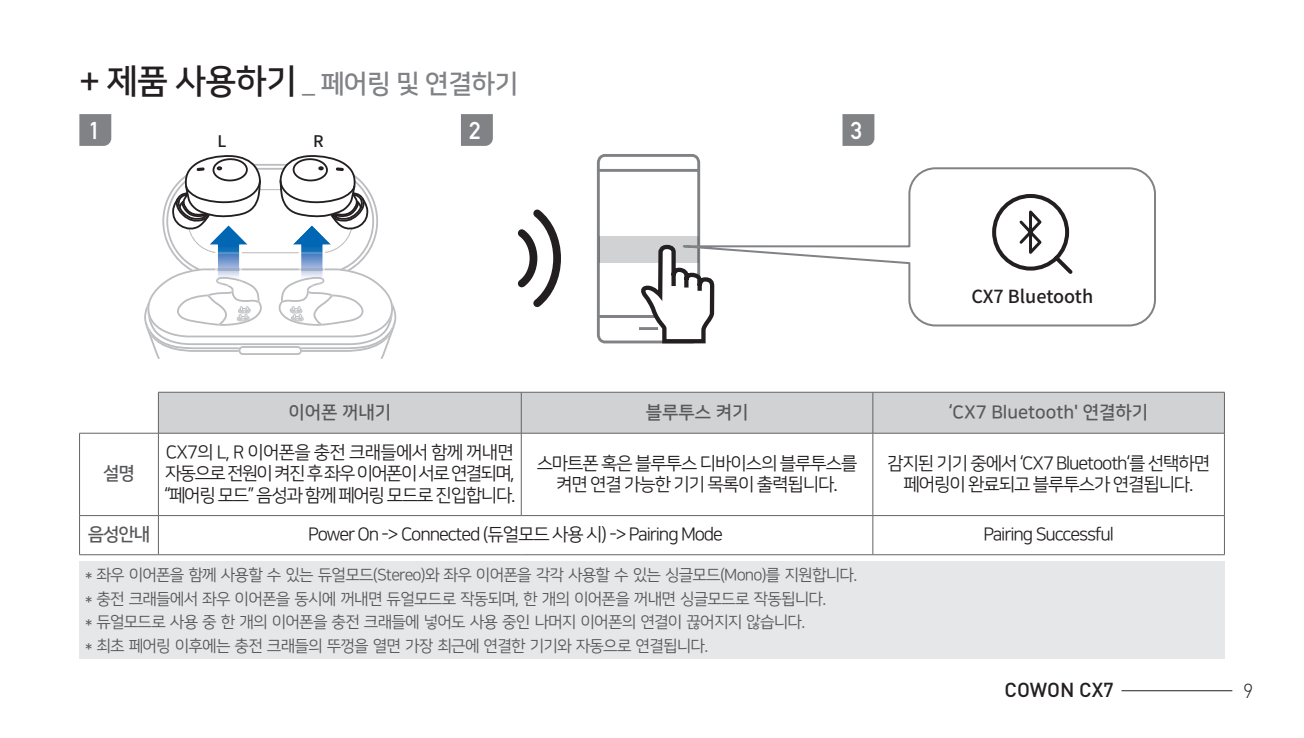
<style>
.page{position:relative;width:1304px;height:738px;background:#fff}
.page>*{position:absolute;margin:0;border:0;box-sizing:border-box;transform-origin:0 0}
.t1{font:26px "Nanum Square B";letter-spacing:-.02em;color:#808285}
.t2{font:24px "DIN 1451 Mittelschrift Alt Regular";color:#fff}
.t3{font:500 20px "DIN Pro";letter-spacing:-.005em;color:#231f20}
.t4{font:300 20px "DIN Pro";color:#231f20}
.t5{font:18px/21.6px "Nanum Square R";letter-spacing:-.06em;color:#231f20;text-align:center}
.t6{font:18px "Nanum Square B";color:#57585a}
.t7{font:500 18px "Noto Sans CJ Kkr";color:#231f20}
.t8{font:16px/23.6px "Nanum Square R";letter-spacing:-.05em;color:#57585a}
.t9{font:500 16px "Noto Sans CJ Kkr";color:#231f20}
.s1{font-size:34px;color:#231f20}
</style>
<div class="page">
<hr style="left:1121px;top:689px;width:111px;height:1px;background:#231f20">
<div style="left:79px;top:560px;width:1146px;height:98px;background:#e6e7e9"></div>
<div style="left:159px;top:392px;width:1065px;height:40px;background:#d1d2d4"></div>
<hr style="left:158px;top:391px;width:363px;height:1px;background:#636366">
<hr style="left:521px;top:391px;width:352px;height:1px;background:#636366">
<hr style="left:521px;top:392px;width:1px;height:40px;background:#636366">
<hr style="left:873px;top:391px;width:352px;height:1px;background:#636366">
<hr style="left:872px;top:392px;width:1px;height:40px;background:#636366">
<hr style="left:158px;top:392px;width:1px;height:40px;background:#636366">
<hr style="left:1224px;top:392px;width:1px;height:40px;background:#636366">
<hr style="left:79px;top:432px;width:79px;height:1px;background:#636366">
<hr style="left:79px;top:433px;width:1px;height:82px;background:#636366">
<hr style="left:158px;top:432px;width:363px;height:1px;background:#636366">
<hr style="left:158px;top:433px;width:1px;height:82px;background:#636366">
<hr style="left:521px;top:432px;width:352px;height:1px;background:#636366">
<hr style="left:521px;top:433px;width:1px;height:82px;background:#636366">
<hr style="left:873px;top:432px;width:352px;height:1px;background:#636366">
<hr style="left:872px;top:433px;width:1px;height:82px;background:#636366">
<hr style="left:79px;top:515px;width:1px;height:39px;background:#636366">
<hr style="left:158px;top:515px;width:1px;height:39px;background:#636366">
<hr style="left:872px;top:515px;width:1px;height:39px;background:#636366">
<hr style="left:1224px;top:433px;width:1px;height:82px;background:#636366">
<hr style="left:1224px;top:515px;width:1px;height:39px;background:#636366">
<hr style="left:80px;top:514px;width:78px;height:2px;background:#636366">
<hr style="left:158px;top:514px;width:363px;height:2px;background:#636366">
<hr style="left:521px;top:514px;width:352px;height:2px;background:#636366">
<hr style="left:873px;top:514px;width:351px;height:2px;background:#636366">
<hr style="left:79px;top:553px;width:79px;height:2px;background:#636366">
<hr style="left:158px;top:553px;width:363px;height:2px;background:#636366">
<hr style="left:521px;top:553px;width:352px;height:2px;background:#636366">
<hr style="left:873px;top:553px;width:352px;height:2px;background:#636366">
<svg style="left:144px;top:155px;width:252px;height:203px"></svg>
<img style="left:299px;top:268px;width:26px;height:17px">
<img style="left:299px;top:278px;width:25px;height:7px">
<svg style="left:597px;top:154px;width:110px;height:190px"></svg>
<svg style="left:630px;top:166px;width:526px;height:161px"></svg>
<svg style="left:990px;top:192px;width:86px;height:85px"></svg>
<svg style="left:79px;top:114px;width:32px;height:32px"></svg>
<svg style="left:461px;top:114px;width:32px;height:32px"></svg>
<svg style="left:842px;top:114px;width:32px;height:32px"></svg>
<svg style="left:517px;top:209px;width:44px;height:99px"></svg>
<h1 class="t1" style="left:79px;top:70px;width:440px"><span class="s1">+ 제품 사용하기</span> _ 페어링 및 연결하기</h1>
<h2 class="t2" style="left:89px;top:116px;width:10px">1</h2>
<h2 class="t2" style="left:469px;top:116px;width:13px">2</h2>
<h2 class="t2" style="left:851px;top:116px;width:13px">3</h2>
<p class="t9" style="left:217px;top:132px;width:10px">L</p>
<p class="t9" style="left:313px;top:132px;width:12px">R</p>
<p class="t7" style="left:971px;top:286px;width:123px">CX7 Bluetooth</p>
<p class="t6" style="left:103px;top:463px;width:33px">설명</p>
<p class="t6" style="left:288px;top:402px;width:104px">이어폰 꺼내기</p>
<p class="t6" style="left:646px;top:402px;width:104px">블루투스 켜기</p>
<p class="t6" style="left:949px;top:402px;width:201px">‘CX7 Bluetooth' 연결하기</p>
<p class="t5" style="left:164px;top:441px;width:353px;text-align:justify">CX7의 L, R 이어폰을 충전 크래들에서 함께 꺼내면 자동으로 전원이 켜진 후 좌우 이어폰이 서로 연결되며, “페어링 모드” 음성과 함께 페어링 모드로 진입합니다.</p>
<p class="t5" style="left:537px;top:452px;width:322px">스마트폰 혹은 블루투스 디바이스의 블루투스를 켜면 연결 가능한 기기 목록이 출력됩니다.</p>
<p class="t5" style="left:887px;top:452px;width:325px">감지된 기기 중에서 ‘CX7 Bluetooth‘를 선택하면 페어링이 완료되고 블루투스가 연결됩니다.</p>
<p class="t6" style="left:88px;top:524px;width:64px">음성안내</p>
<p class="t5" style="left:308px;top:523px;width:416px">Power On -&gt; Connected (듀얼모드 사용 시) -&gt; Pairing Mode</p>
<p class="t5" style="left:983px;top:523px;width:132px">Pairing Successful</p>
<p class="t8" style="left:85px;top:563px;width:774px">* 좌우 이어폰을 함께 사용할 수 있는 듀얼모드(Stereo)와 좌우 이어폰을 각각 사용할 수 있는 싱글모드(Mono)를 지원합니다. * 충전 크래들에서 좌우 이어폰을 동시에 꺼내면 듀얼모드로 작동되며, 한 개의 이어폰을 꺼내면 싱글모드로 작동됩니다.<br>* 듀얼모드로 사용 중 한 개의 이어폰을 충전 크래들에 넣어도 사용 중인 나머지 이어폰의 연결이 끊어지지 않습니다.<br>* 최초 페어링 이후에는 충전 크래들의 뚜껑을 열면 가장 최근에 연결한 기기와 자동으로 연결됩니다.</p>
<p class="t3" style="left:1005px;top:675px;width:111px">COWON CX7</p>
<p class="t4" style="left:1243px;top:676px;width:12px">9</p>
</div>
